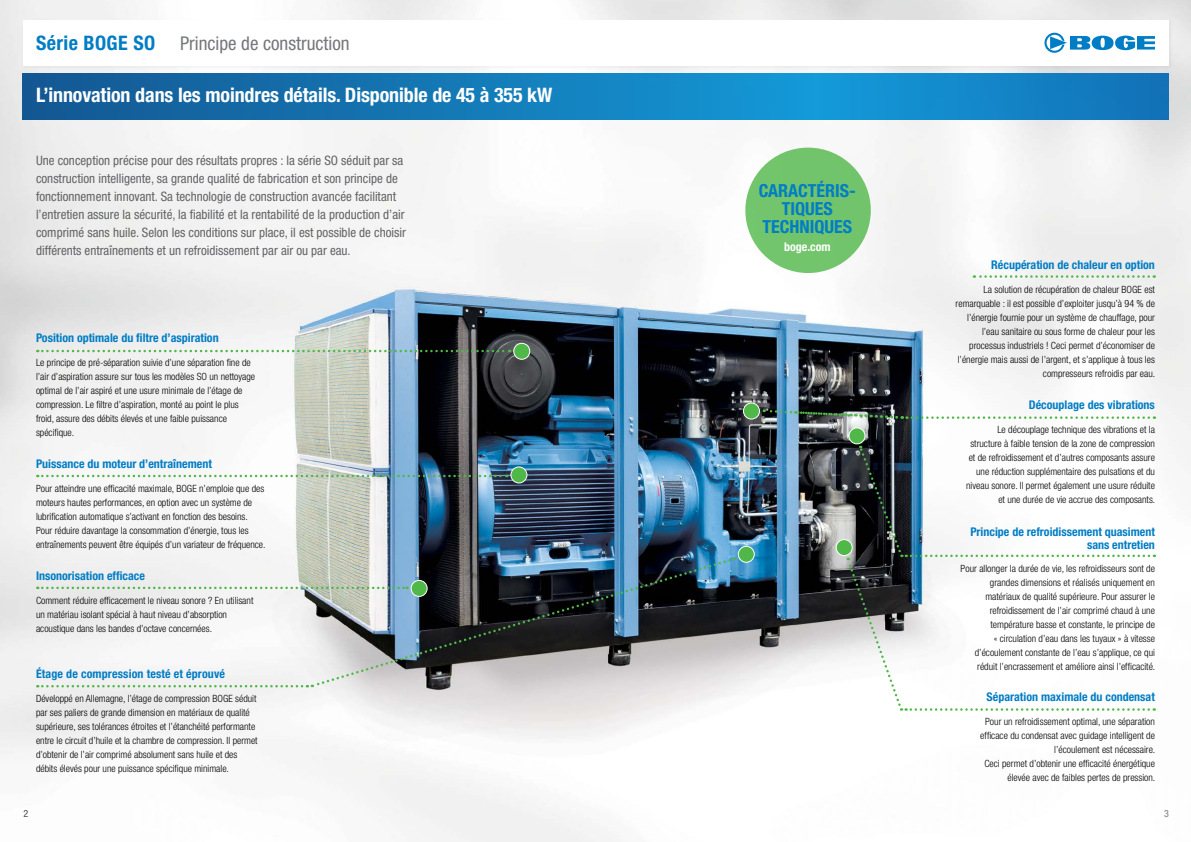
<style>
.page{position:relative;width:1191px;height:842px;background:#fff}
.page>*{position:absolute;margin:0;border:0;box-sizing:border-box;transform-origin:0 0}
.t1{font:700 condensed 20px "Helvetica Neue LT Pro";letter-spacing:-.005em;color:#fff}
.t2{font:condensed 19px "Helvetica Neue LT Pro";color:#757779}
.t3{font:700 condensed 18px/18px "Helvetica Neue LT Pro";color:#007dc5;text-align:center}
.t4{font:condensed 13px/18px "Helvetica Neue LT Pro";color:#636466}
.t5{font:700 condensed 12px/13px "Helvetica Neue LT Pro";color:#007dc5;text-align:right}
.t6{font:700 condensed 12px "Helvetica Neue LT Pro";color:#fff}
.t7{font:300 condensed 10px/14px "Helvetica Neue LT Pro";color:#000}
.t8{font:condensed 10px "Helvetica Neue LT Pro";color:#4d4d4f}
.t9{font:condensed 10px "Helvetica Neue LT Pro";color:#797b7d}
.s1{font-weight:700;font-size:20px;color:#007dc5}
</style>
<div class="page">
<img style="left:0;top:0;width:1191px;height:842px">
<div style="left:22px;top:19px;width:1151px;height:51px;background:#000;opacity:.05"></div>
<div style="left:23px;top:20px;width:1145px;height:45px;background:#fff"></div>
<svg style="left:1044px;top:33px;width:111px;height:20px"></svg>
<svg style="left:23px;top:74px;width:1145px;height:45px;background:#137bb9"></svg>
<div style="left:738px;top:546px;width:16px;height:16px;background:#50b848;border-radius:50%"></div>
<div style="left:737px;top:546px;width:17px;height:17px;border:1px solid #fff;border-radius:50%"></div>
<img style="left:311px;top:557px;width:421px;height:131px">
<svg style="left:37px;top:685px;width:276px;height:2px"></svg>
<svg style="left:37px;top:350px;width:473px;height:2px"></svg>
<div style="left:514px;top:343px;width:16px;height:16px;background:#50b848;border-radius:50%"></div>
<div style="left:513px;top:343px;width:17px;height:17px;border:1px solid #fff;border-radius:50%"></div>
<svg style="left:37px;top:475px;width:470px;height:2px"></svg>
<div style="left:511px;top:467px;width:16px;height:16px;background:#50b848;border-radius:50%"></div>
<div style="left:510px;top:466px;width:17px;height:17px;border:1px solid #fff;border-radius:50%"></div>
<svg style="left:37px;top:587px;width:370px;height:2px"></svg>
<div style="left:411px;top:580px;width:16px;height:16px;background:#50b848;border-radius:50%"></div>
<div style="left:410px;top:580px;width:17px;height:17px;border:1px solid #fff;border-radius:50%"></div>
<div style="left:849px;top:428px;width:16px;height:16px;background:#50b848;border-radius:50%"></div>
<div style="left:848px;top:427px;width:17px;height:17px;border:1px solid #fff;border-radius:50%"></div>
<div style="left:743px;top:403px;width:16px;height:16px;background:#50b848;border-radius:50%"></div>
<div style="left:743px;top:402px;width:17px;height:17px;border:1px solid #fff;border-radius:50%"></div>
<div style="left:836px;top:540px;width:16px;height:16px;background:#50b848;border-radius:50%"></div>
<div style="left:835px;top:539px;width:17px;height:17px;border:1px solid #fff;border-radius:50%"></div>
<svg style="left:845px;top:446px;width:310px;height:265px"></svg>
<svg style="left:974px;top:275px;width:180px;height:3px"></svg>
<svg style="left:763px;top:408px;width:385px;height:12px"></svg>
<div style="left:745px;top:148px;width:125px;height:125px;background:#71c46b;border-radius:50%"></div>
<h2 class="t2" style="left:36px;top:32px;width:315px"><span class="s1">Série BOGE SO</span> Principe de construction</h2>
<h1 class="t1" style="left:36px;top:82px;width:518px">L’innovation dans les moindres détails. Disponible de 45 à 355 kW</h1>
<p class="t4" style="left:36px;top:152px;width:371px">Une conception précise pour des résultats propres : la série SO séduit par sa construction intelligente, sa grande qualité de fabrication et son principe de fonctionnement innovant. Sa technologie de construction avancée facilitant l’entretien assure la sécurité, la fiabilité et la rentabilité de la production d’air comprimé sans huile. Selon les conditions sur place, il est possible de choisir différents entraînements et un refroidissement par air ou par eau.</p>
<p class="t5" style="left:36px;top:331px;width:184px">Position optimale du filtre d’aspiration</p>
<p class="t7" style="left:36px;top:356px;width:221px">Le principe de pré-séparation suivie d’une séparation fine de l’air d’aspiration assure sur tous les modèles SO un nettoyage optimal de l’air aspiré et une usure minimale de l’étage de compression. Le filtre d’aspiration, monté au point le plus froid, assure des débits élevés et une faible puissance spécifique.</p>
<p class="t5" style="left:36px;top:457px;width:177px">Puissance du moteur d’entraînement</p>
<p class="t7" style="left:36px;top:482px;width:231px">Pour atteindre une efficacité maximale, BOGE n’emploie que des moteurs hautes performances, en option avec un système de lubrification automatique s’activant en fonction des besoins.<br>Pour réduire davantage la consommation d’énergie, tous les entraînements peuvent être équipés d’un variateur de fréquence.</p>
<p class="t5" style="left:36px;top:569px;width:110px">Insonorisation efficace</p>
<p class="t7" style="left:36px;top:593px;width:219px">Comment réduire efficacement le niveau sonore ? En utilisant un matériau isolant spécial à haut niveau d’absorption acoustique dans les bandes d’octave concernées.</p>
<p class="t5" style="left:36px;top:667px;width:191px">Étage de compression testé et éprouvé</p>
<p class="t7" style="left:36px;top:692px;width:223px">Développé en Allemagne, l’étage de compression BOGE séduit par ses paliers de grande dimension en matériaux de qualité supérieure, ses tolérances étroites et l’étanchéité performante entre le circuit d’huile et la chambre de compression. Il permet d’obtenir de l’air comprimé absolument sans huile et des débits élevés pour une puissance spécifique minimale.</p>
<h3 class="t3" style="left:759px;top:181px;width:98px">CARACTÉRIS-<br>TIQUES<br>TECHNIQUES</h3>
<p class="t6" style="left:784px;top:239px;width:48px">boge.com</p>
<p class="t5" style="left:991px;top:258px;width:165px">Récupération de chaleur en option</p>
<p class="t7" style="left:955px;top:282px;width:201px;text-align:right">La solution de récupération de chaleur BOGE est remarquable : il est possible d’exploiter jusqu’à 94 % de l’énergie fournie pour un système de chauffage, pour l’eau sanitaire ou sous forme de chaleur pour les processus industriels ! Ceci permet d’économiser de l’énergie mais aussi de l’argent, et s’applique à tous les compresseurs refroidis par eau.</p>
<p class="t5" style="left:1028px;top:398px;width:128px">Découplage des vibrations</p>
<p class="t7" style="left:966px;top:423px;width:191px;text-align:right">Le découplage technique des vibrations et la structure à faible tension de la zone de compression et de refroidissement et d’autres composants assure une réduction supplémentaire des pulsations et du niveau sonore. Il permet également une usure réduite et une durée de vie accrue des composants.</p>
<p class="t5" style="left:970px;top:525px;width:186px">Principe de refroidissement quasiment sans entretien</p>
<p class="t7" style="left:960px;top:561px;width:196px;text-align:right">Pour allonger la durée de vie, les refroidisseurs sont de grandes dimensions et réalisés uniquement en matériaux de qualité supérieure. Pour assurer le refroidissement de l’air comprimé chaud à une température basse et constante, le principe de<br>« circulation d’eau dans les tuyaux » à vitesse d’écoulement constante de l’eau s’applique, ce qui réduit l’encrassement et améliore ainsi l’efficacité.</p>
<p class="t5" style="left:986px;top:690px;width:170px">Séparation maximale du condensat</p>
<p class="t7" style="left:980px;top:714px;width:177px;text-align:right">Pour un refroidissement optimal, une séparation efficace du condensat avec guidage intelligent de l’écoulement est nécessaire.<br>Ceci permet d’obtenir une efficacité énergétique élevée avec de faibles pertes de pression.</p>
<p class="t8" style="left:24px;top:808px;width:6px">2</p>
<p class="t9" style="left:1164px;top:808px;width:6px">3</p>
</div>
